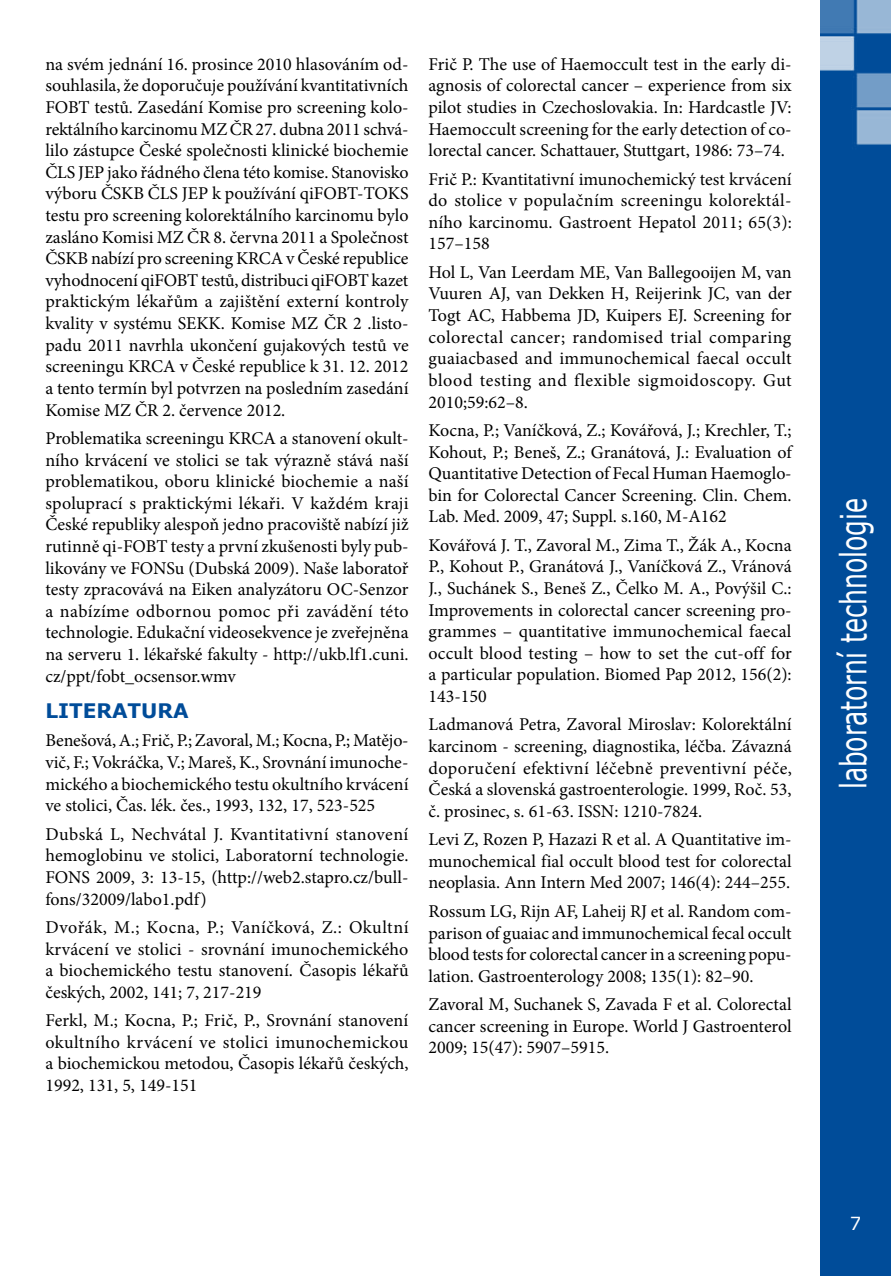
<style>
.page{position:relative;width:891px;height:1276px;background:#fff}
.page>*{position:absolute;margin:0;border:0;box-sizing:border-box;transform-origin:0 0}
.t1{font:36px "Verdana";color:#fff;scale:.7 1}
.t2{font:700 20px "Verdana";color:#004c99}
.t3{font:18px/21.6px "Minion Pro";color:#000;text-align:justify}
</style>
<div class="page">
<div style="left:820px;top:0;width:70px;height:1276px;background:#004c99"></div>
<svg style="left:850px;top:1216px;width:9px;height:13px"></svg>
<p class="t3" style="left:45px;top:53px;width:364px">na svém jednání 16. prosince 2010 hlasováním od&shy;souhlasila, že doporučuje používání kvantitativních FOBT testů. Zasedání Komise pro screening kolo&shy;rektálního karcinomu MZ ČR 27. dubna 2011 schvá&shy;lilo zástupce České společnosti klinické biochemie ČLS JEP jako řádného člena této komise. Stanovisko výboru ČSKB ČLS JEP k používání qiFOBT-TOKS testu pro screening kolorektálního karcinomu bylo zasláno Komisi MZ ČR 8. června 2011 a Společnost ČSKB nabízí pro screening KRCA v České republice vyhodnocení qiFOBT testů, distribuci qiFOBT kazet praktickým lékařům a zajištění externí kontroly kvality v systému SEKK. Komise MZ ČR 2 .listo&shy;padu 2011 navrhla ukončení gujakových testů ve screeningu KRCA v České republice k 31. 12. 2012 a tento termín byl potvrzen na posledním zasedání Komise MZ ČR 2. července 2012.</p>
<p class="t3" style="left:45px;top:427px;width:365px">Problematika screeningu KRCA a stanovení okult&shy;ního krvácení ve stolici se tak výrazně stává naší problematikou, oboru klinické biochemie a naší spoluprací s praktickými lékaři. V každém kraji České republiky alespoň jedno pracoviště nabízí již rutinně qi-FOBT testy a první zkušenosti byly pub&shy;likovány ve FONSu (Dubská 2009). Naše laboratoř testy zpracovává na Eiken analyzátoru OC-Senzor a nabízíme odbornou pomoc při zavádění této technologie. Edukační videosekvence je zveřejněna na serveru 1. lékařské fakulty - http://ukb.lf1.cuni. cz/ppt/fobt_ocsensor.wmv</p>
<p class="t2" style="left:45px;top:698px;width:145px">LIT ERATURA</p>
<p class="t3" style="left:45px;top:730px;width:364px">Benešová, A.; Frič, P.; Zavoral, M.; Kocna, P.; Matějo&shy;vič, F.; Vokráčka, V.; Mareš, K., Srovnání imunoche&shy;mického a biochemického testu okultního krvácení ve stolici, Čas. lék. čes., 1993, 132, 17, 523-525</p>
<p class="t3" style="left:45px;top:823px;width:364px">Dubská L, Nechvátal J. Kvantitativní stanovení hemoglobinu ve stolici, Laboratorní technologie.<br>FONS 2009, 3: 13-15, (http://web2.stapro.cz/bull&shy;fons/32009/labo1.pdf)</p>
<p class="t3" style="left:45px;top:916px;width:365px">Dvořák, M.; Kocna, P.; Vaníčková, Z.: Okultní krvácení ve stolici - srovnání imunochemického a biochemického testu stanovení. Časopis lékařů českých, 2002, 141; 7, 217-219</p>
<p class="t3" style="left:45px;top:1009px;width:364px">Ferkl, M.; Kocna, P.; Frič, P., Srovnání stanovení okultního krvácení ve stolici imunochemickou a biochemickou metodou, Časopis lékařů českých, 1992, 131, 5, 149-151</p>
<p class="t3" style="left:428px;top:53px;width:364px">Frič P. The use of Haemoccult test in the early di&shy;agnosis of colorectal cancer – experience from six pilot studies in Czechoslovakia. In: Hardcastle JV:<br>Haemoccult screening for the early detection of co&shy;lorectal cancer. Schattauer, Stuttgart, 1986: 73–74.</p>
<p class="t3" style="left:428px;top:168px;width:365px">Frič P.: Kvantitativní imunochemický test krvácení do stolice v populačním screeningu kolorektál&shy;ního karcinomu. Gastroent Hepatol 2011; 65(3):<br>157–158</p>
<p class="t3" style="left:428px;top:261px;width:365px">Hol L, Van Leerdam ME, Van Ballegooijen M, van Vuuren AJ, van Dekken H, Reijerink JC, van der Togt AC, Habbema JD, Kuipers EJ. Screening for colorectal cancer; randomised trial comparing guaiacbased and immunochemical faecal occult blood testing and flexible sigmoidoscopy. Gut 2010;59:62–8.</p>
<p class="t3" style="left:428px;top:419px;width:364px">Kocna, P.; Vaníčková, Z.; Kovářová, J.; Krechler, T.; Kohout, P.; Beneš, Z.; Granátová, J.: Evaluation of Quantitative Detection of Fecal Human Haemoglo&shy;bin for Colorectal Cancer Screening. Clin. Chem.<br>Lab. Med. 2009, 47; Suppl. s.160, M-A162</p>
<p class="t3" style="left:428px;top:534px;width:364px">Kovářová J. T., Zavoral M., Zima T., Žák A., Kocna P., Kohout P., Granátová J., Vaníčková Z., Vránová J., Suchánek S., Beneš Z., Čelko M. A., Povýšil C.:<br>Improvements in colorectal cancer screening pro&shy;grammes – quantitative immunochemical faecal occult blood testing – how to set the cut-off for a particular population. Biomed Pap 2012, 156(2):<br>143-150</p>
<p class="t3" style="left:428px;top:714px;width:365px">Ladmanová Petra, Zavoral Miroslav: Kolorektální karcinom - screening, diagnostika, léčba. Závazná doporučení efektivní léčebně preventivní péče, Česká a slovenská gastroenterologie. 1999, Roč. 53, č. prosinec, s. 61-63. ISSN: 1210-7824.</p>
<p class="t3" style="left:428px;top:829px;width:364px">Levi Z, Rozen P, Hazazi R et al. A Quantitative im&shy;munochemical fial occult blood test for colorectal neoplasia. Ann Intern Med 2007; 146(4): 244–255.</p>
<p class="t3" style="left:428px;top:900px;width:364px">Rossum LG, Rijn AF, Laheij RJ et al. Random com&shy;parison of guaiac and immunochemical fecal occult blood tests for colorectal cancer in a screening popu&shy;lation. Gastroenterology 2008; 135(1): 82–90.</p>
<p class="t3" style="left:428px;top:993px;width:364px">Zavoral M, Suchanek S, Zavada F et al. Colorectal cancer screening in Europe. World J Gastroenterol 2009; 15(47): 5907–5915.</p>
<h1 class="t1" style="left:830px;top:789px;width:418px;rotate:-90deg">laboratorní technologie</h1>
</div>
